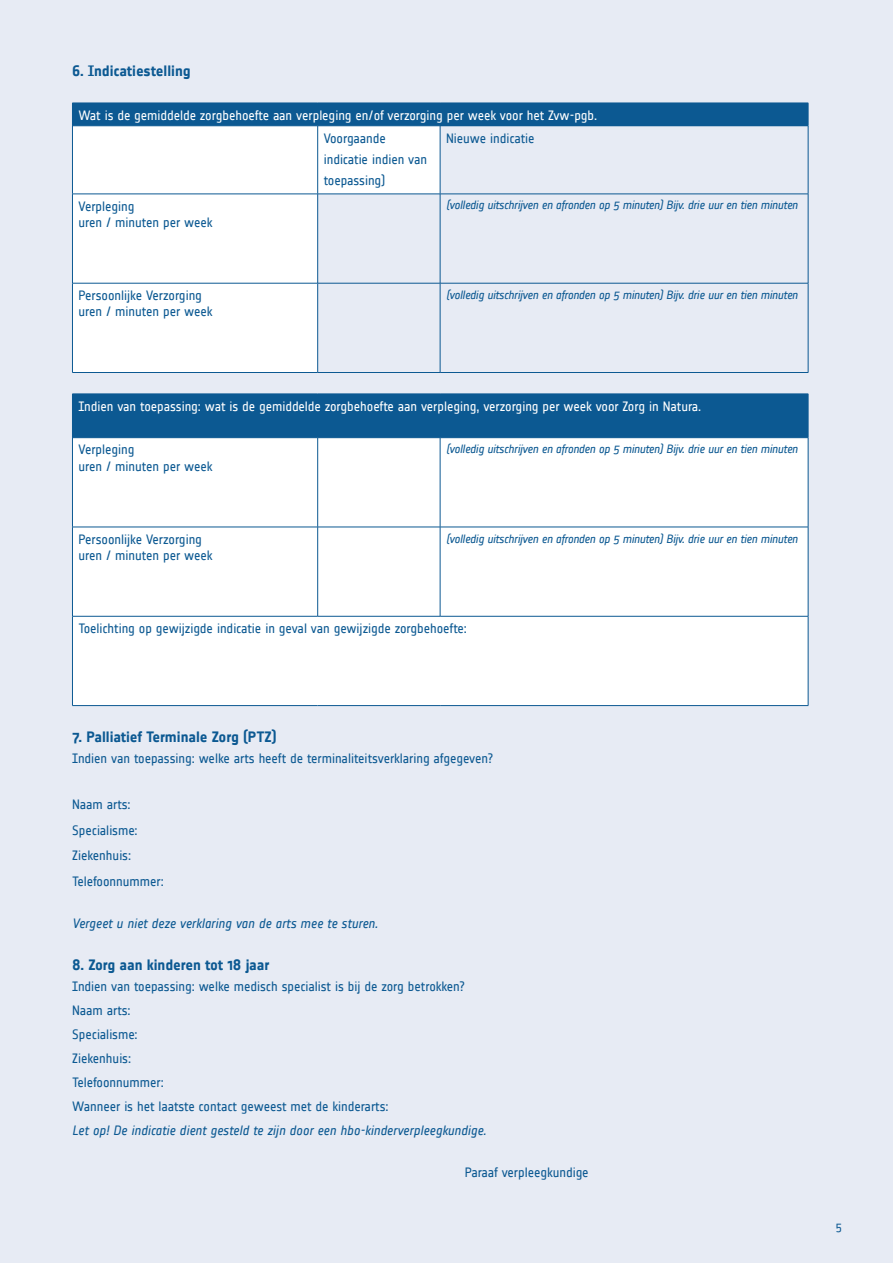
<style>
.page{position:relative;width:893px;height:1263px;background:#e7ebf4}
.page>*{position:absolute;margin:0;border:0;box-sizing:border-box;transform-origin:0 0}
.Kopjes{font:700 15px "Notes";letter-spacing:-.005em;color:#0c5992}
.Basistekst{font:13.5px/21px "Notes";letter-spacing:-.005em;color:#0c5992}
.Basistekst-2{font:13.5px "Notes";letter-spacing:-.005em;color:#fff}
.Basistekst-3{font:italic 13.5px "Notes";letter-spacing:-.005em;color:#0c5992}
.Basistekst-4{font:italic 12px "Notes";letter-spacing:-.025em;color:#0c5992}
.t1{font:12px "Notes";color:#0c5992}
</style>
<div class="page">
<div style="left:72px;top:103px;width:736px;height:23px;background:#0c5992"></div>
<svg style="left:73px;top:126px;width:367px;height:246px;fill:#fff"></svg>
<svg style="left:808px;top:103px;width:1px;height:23px"></svg>
<hr style="left:72px;top:126px;width:1px;height:68px;background:#0c5992">
<hr style="left:317px;top:126px;width:1px;height:68px;background:#0c5992">
<hr style="left:440px;top:126px;width:1px;height:68px;background:#0c5992">
<hr style="left:808px;top:126px;width:1px;height:68px;background:#0c5992">
<hr style="left:72px;top:194px;width:246px;height:1px;background:#0c5992">
<hr style="left:72px;top:194px;width:1px;height:89px;background:#0c5992">
<hr style="left:318px;top:194px;width:122px;height:1px;background:#0c5992">
<hr style="left:317px;top:194px;width:1px;height:89px;background:#0c5992">
<hr style="left:440px;top:194px;width:368px;height:1px;background:#0c5992">
<hr style="left:440px;top:194px;width:1px;height:89px;background:#0c5992">
<hr style="left:808px;top:194px;width:1px;height:89px;background:#0c5992">
<hr style="left:72px;top:283px;width:246px;height:1px;background:#0c5992">
<hr style="left:72px;top:283px;width:1px;height:89px;background:#0c5992">
<hr style="left:318px;top:283px;width:122px;height:1px;background:#0c5992">
<hr style="left:317px;top:283px;width:1px;height:89px;background:#0c5992">
<hr style="left:440px;top:283px;width:368px;height:1px;background:#0c5992">
<hr style="left:440px;top:283px;width:1px;height:89px;background:#0c5992">
<hr style="left:808px;top:283px;width:1px;height:89px;background:#0c5992">
<hr style="left:72px;top:372px;width:246px;height:1px;background:#0c5992">
<hr style="left:318px;top:372px;width:122px;height:1px;background:#0c5992">
<hr style="left:440px;top:372px;width:368px;height:1px;background:#0c5992">
<div style="left:72px;top:394px;width:736px;height:44px;background:#0c5992"></div>
<div style="left:73px;top:438px;width:735px;height:267px;background:#fff"></div>
<hr style="left:808px;top:394px;width:1px;height:43px;background:#0c5992">
<hr style="left:72px;top:438px;width:1px;height:89px;background:#0c5992">
<hr style="left:317px;top:438px;width:1px;height:89px;background:#0c5992">
<hr style="left:440px;top:438px;width:1px;height:89px;background:#0c5992">
<hr style="left:808px;top:438px;width:1px;height:89px;background:#0c5992">
<hr style="left:72px;top:527px;width:246px;height:1px;background:#0c5992">
<hr style="left:72px;top:527px;width:1px;height:89px;background:#0c5992">
<hr style="left:318px;top:527px;width:122px;height:1px;background:#0c5992">
<hr style="left:317px;top:527px;width:1px;height:89px;background:#0c5992">
<hr style="left:440px;top:527px;width:368px;height:1px;background:#0c5992">
<hr style="left:440px;top:527px;width:1px;height:89px;background:#0c5992">
<hr style="left:808px;top:527px;width:1px;height:89px;background:#0c5992">
<hr style="left:72px;top:616px;width:246px;height:1px;background:#0c5992">
<hr style="left:72px;top:616px;width:1px;height:89px;background:#0c5992">
<hr style="left:318px;top:616px;width:122px;height:1px;background:#0c5992">
<hr style="left:440px;top:616px;width:368px;height:1px;background:#0c5992">
<hr style="left:808px;top:616px;width:1px;height:89px;background:#0c5992">
<hr style="left:72px;top:705px;width:246px;height:1px;background:#0c5992">
<hr style="left:318px;top:705px;width:122px;height:1px;background:#0c5992">
<hr style="left:440px;top:705px;width:368px;height:1px;background:#0c5992">
<p class="Kopjes" style="left:72px;top:62px;width:120px">6. Indicatiestelling</p>
<p class="Basistekst-2" style="left:78px;top:108px;width:520px">Wat is de gemiddelde zorgbehoefte aan verpleging en/of verzorging per week voor het Zvw-pgb.</p>
<p class="Basistekst" style="left:324px;top:127px;width:105px">Voorgaande indicatie indien van toepassing)</p>
<p class="Basistekst" style="left:446px;top:127px;width:90px">Nieuwe indicatie</p>
<p class="Basistekst" style="left:78px;top:196px;width:58px">Verpleging</p>
<p class="Basistekst" style="left:78px;top:212px;width:135px">uren / minuten per week</p>
<p class="Basistekst-4" style="left:446px;top:199px;width:353px">(volledig uitschrijven en afronden op 5 minuten) Bijv. drie uur en tien minuten</p>
<p class="Basistekst" style="left:78px;top:285px;width:125px">Persoonlijke Verzorging</p>
<p class="Basistekst" style="left:78px;top:301px;width:135px">uren / minuten per week</p>
<p class="Basistekst-4" style="left:446px;top:288px;width:353px">(volledig uitschrijven en afronden op 5 minuten) Bijv. drie uur en tien minuten</p>
<p class="Basistekst-2" style="left:78px;top:399px;width:624px">Indien van toepassing: wat is de gemiddelde zorgbehoefte aan verpleging, verzorging per week voor Zorg in Natura.</p>
<p class="Basistekst" style="left:78px;top:439px;width:58px">Verpleging</p>
<p class="Basistekst" style="left:78px;top:456px;width:135px">uren / minuten per week</p>
<p class="Basistekst-4" style="left:446px;top:443px;width:353px">(volledig uitschrijven en afronden op 5 minuten) Bijv. drie uur en tien minuten</p>
<p class="Basistekst" style="left:78px;top:529px;width:125px">Persoonlijke Verzorging</p>
<p class="Basistekst" style="left:78px;top:545px;width:135px">uren / minuten per week</p>
<p class="Basistekst-4" style="left:446px;top:532px;width:353px">(volledig uitschrijven en afronden op 5 minuten) Bijv. drie uur en tien minuten</p>
<p class="Basistekst" style="left:78px;top:618px;width:390px">Toelichting op gewijzigde indicatie in geval van gewijzigde zorgbehoefte:</p>
<p class="Kopjes" style="left:72px;top:728px;width:206px">7. Palliatief Terminale Zorg (PTZ)</p>
<p class="Basistekst" style="left:72px;top:748px;width:423px">Indien van toepassing: welke arts heeft de terminaliteitsverklaring afgegeven?</p>
<p class="Basistekst" style="left:72px;top:794px;width:60px">Naam arts:</p>
<p class="Basistekst" style="left:72px;top:820px;width:67px">Specialisme:</p>
<p class="Basistekst" style="left:72px;top:845px;width:60px">Ziekenhuis:</p>
<p class="Basistekst" style="left:72px;top:871px;width:93px">Telefoonnummer:</p>
<p class="Basistekst-3" style="left:72px;top:916px;width:307px">Vergeet u niet deze verklaring van de arts mee te sturen.</p>
<p class="Kopjes" style="left:72px;top:956px;width:199px">8. Zorg aan kinderen tot 18 jaar</p>
<p class="Basistekst" style="left:72px;top:976px;width:394px">Indien van toepassing: welke medisch specialist is bij de zorg betrokken?</p>
<p class="Basistekst" style="left:72px;top:1000px;width:60px">Naam arts:</p>
<p class="Basistekst" style="left:72px;top:1024px;width:67px">Specialisme:</p>
<p class="Basistekst" style="left:72px;top:1048px;width:60px">Ziekenhuis:</p>
<p class="Basistekst" style="left:72px;top:1072px;width:93px">Telefoonnummer:</p>
<p class="Basistekst" style="left:72px;top:1096px;width:318px">Wanneer is het laatste contact geweest met de kinderarts:</p>
<p class="Basistekst-3" style="left:72px;top:1123px;width:416px">Let op! De indicatie dient gesteld te zijn door een hbo-kinderverpleegkundige.</p>
<p class="Basistekst" style="left:465px;top:1162px;width:125px">Paraaf verpleegkundige</p>
<p class="t1" style="left:836px;top:1221px;width:8px">5</p>
</div>
